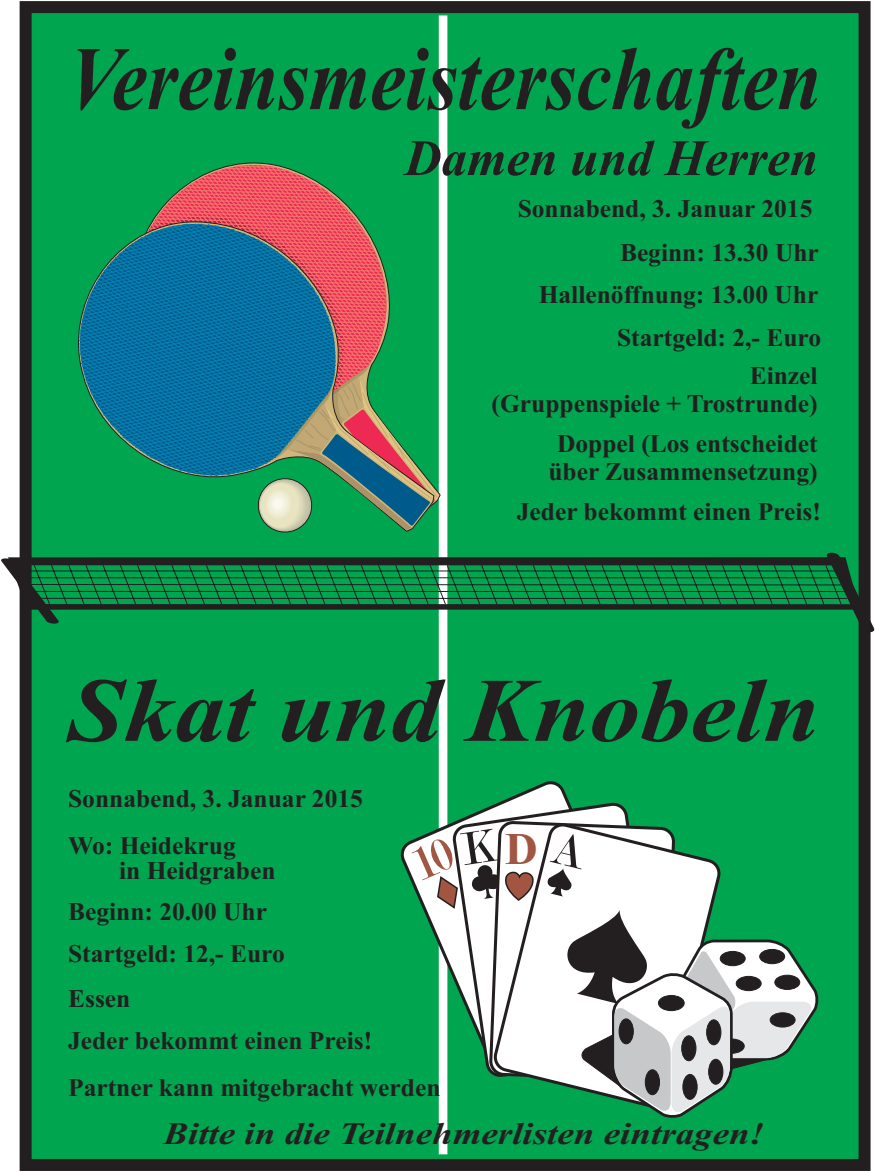
<style>
.page{position:relative;width:875px;height:1172px;background:#fff}
.page>*{position:absolute;margin:0;border:0;box-sizing:border-box;transform-origin:0 0}
.t1{font:italic 700 90.6px "Times New Roman";color:#231f20;scale:.87 1}
.t2{font:italic 700 90.6px "Times New Roman";color:#231f20;scale:1.11 1}
.t3{font:italic 700 51px "Times New Roman";color:#231f20}
.t4{font:700 45.3px "Times New Roman";color:#a25641}
.t5{font:italic 700 31.2px "Times New Roman";color:#231f20;scale:1.18 1}
.t6{font:700 25.5px/43.7px "Times New Roman";color:#231f20;text-align:right}
</style>
<div class="page">
<div style="left:20px;top:1px;width:850px;height:1169px;background:#00a54f;border:12px solid #231f20"></div>
<div style="left:439px;top:15px;width:8px;height:1139px;background:#fff"></div>
<svg style="left:400px;top:781px;width:215px;height:102px"></svg>
<svg style="left:453px;top:803px;width:176px;height:25px;fill:#fff"></svg>
<svg style="left:490px;top:820px;width:176px;height:8px"></svg>
<svg style="left:412px;top:828px;width:405px;height:289px"></svg>
<svg style="left:152px;top:163px;width:209px;height:58px"></svg>
<svg style="left:151px;top:221px;width:290px;height:277px"></svg>
<svg style="left:151px;top:477px;width:97px;height:3px"></svg>
<svg style="left:78px;top:222px;width:259px;height:255px;background:#17748f"></svg>
<svg style="left:248px;top:356px;width:191px;height:179px"></svg>
<svg style="left:1px;top:552px;width:873px;height:80px"></svg>
<h1 class="t1" style="left:68px;top:48px;width:867px">Vereinsmeisterschaften</h1>
<h2 class="t3" style="left:405px;top:140px;width:415px">Damen und Herren</h2>
<p class="t6" style="left:517px;top:190px;width:303px">Sonnabend, 3. Januar 2015<br>Beginn: 13.30 Uhr</p>
<p class="t6" style="left:538px;top:275px;width:284px">Hallenöffnung: 13.00 Uhr<br>Startgeld: 2,- Euro</p>
<p class="t6" style="left:491px;top:364px;width:327px;line-height:28.2px">Einzel<br>(Gruppenspiele + Trostrunde)</p>
<p class="t6" style="left:548px;top:432px;width:271px;line-height:28.2px;text-align:center">Doppel (Los entscheidet über Zusammensetzung)</p>
<p class="t6" style="left:517px;top:492px;width:305px">Jeder bekommt einen Preis!</p>
<h1 class="t2" style="left:68px;top:679px;width:678px">Skat und Knobeln</h1>
<p class="t6" style="left:68px;top:779px;width:296px">Sonnabend, 3. Januar 2015</p>
<p class="t6" style="left:68px;top:826px;width:169px">Wo: Heidekrug</p>
<p class="t6" style="left:119px;top:852px;width:158px">in Heidgraben</p>
<p class="t6" style="left:68px;top:892px;width:200px">Beginn: 20.00 Uhr</p>
<h3 class="t4" style="left:505px;top:834px;width:34px">D</h3>
<p class="t6" style="left:68px;top:934px;width:305px;text-align:left">Startgeld: 12,- Euro<br>Essen<br>Jeder bekommt einen Preis!</p>
<p class="t6" style="left:68px;top:1068px;width:374px">Partner kann mitgebracht werden</p>
<p class="t5" style="left:163px;top:1122px;width:510px">Bitte in die Teilnehmerlisten eintragen!</p>
</div>
